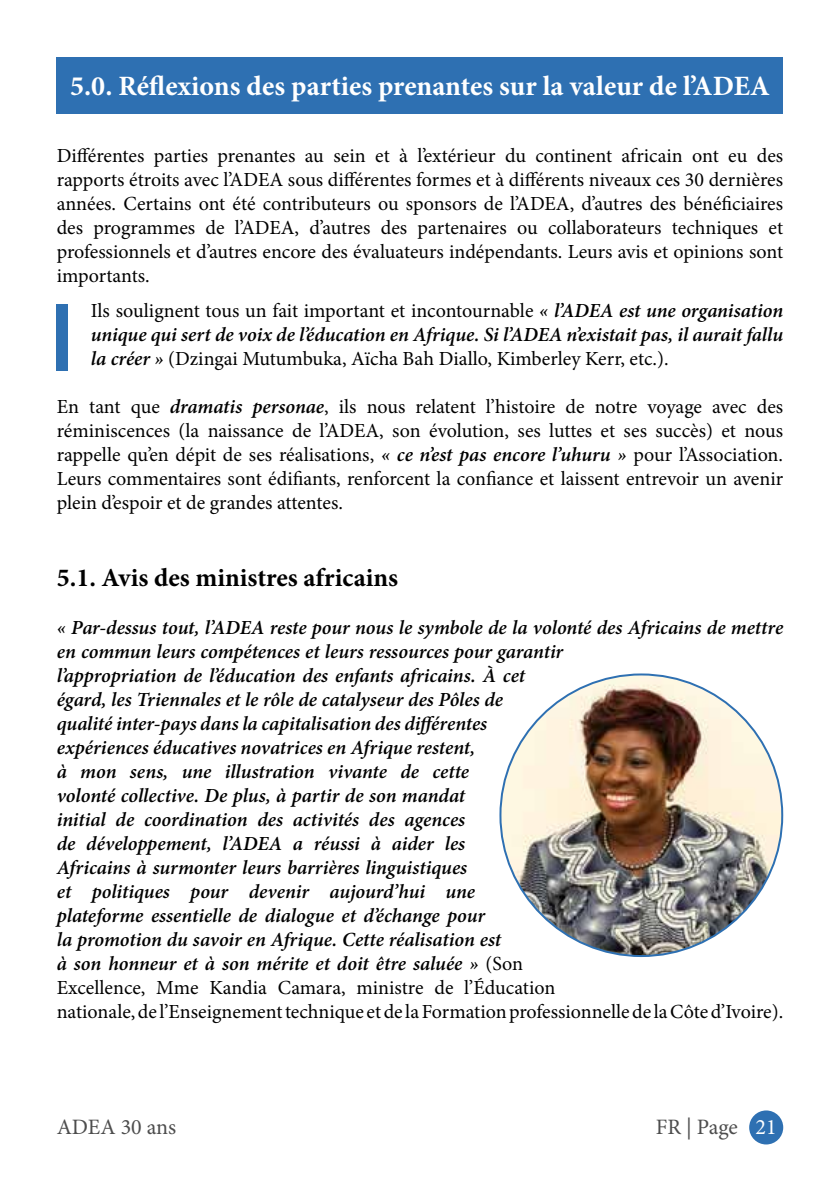
<style>
.page{position:relative;width:840px;height:1191px;background:#fff}
.page>*{position:absolute;margin:0;border:0;box-sizing:border-box;transform-origin:0 0}
.t1{font:700 28px "Minion Pro";color:#fff}
.t2{font:700 26px "Minion Pro";color:#000}
.t3{font:22px "Minion Pro";letter-spacing:-.005em;color:#4d4d4d}
.t4{font:italic 600 20px/24px "Minion Pro";letter-spacing:-.005em;color:#000;text-align:justify}
.t5{font:20px/24px "Minion Pro";color:#000;text-align:justify}
.s1{font-weight:400;font-style:normal}
.s2{font-weight:600;font-style:italic}
.s3{color:#fff}
</style>
<div class="page">
<div style="left:748px;top:1110px;width:34px;height:34px;background:#2e70b2;border-radius:50%"></div>
<div style="left:57px;top:57px;width:725px;height:56px;background:#2e70b2"></div>
<div style="left:57px;top:304px;width:11px;height:66px;background:#2e70b2"></div>
<img style="left:500px;top:674px;width:281px;height:282px;border-radius:141px">
<h1 class="t1" style="left:70px;top:67px;width:700px">5.0. Réflexions des parties prenantes sur la valeur de l’ADEA</h1>
<p class="t5" style="left:57px;top:144px;width:727px">Différentes parties prenantes au sein et à l’extérieur du continent africain ont eu des rapports étroits avec l’ADEA sous différentes formes et à différents niveaux ces 30 dernières années. Certains ont été contributeurs ou sponsors de l’ADEA, d’autres des bénéficiaires des programmes de l’ADEA, d’autres des partenaires ou collaborateurs techniques et professionnels et d’autres encore des évaluateurs indépendants. Leurs avis et opinions sont importants.</p>
<p class="t4" style="left:91px;top:299px;width:693px"><span class="s1">Ils soulignent tous un fait important et incontournable</span> « l’ADEA est une organisation unique qui sert de voix de l’éducation en Afrique. Si l’ADEA n’existait pas, il aurait fallu la créer » <span class="s1">(Dzingai Mutumbuka, Aïcha Bah Diallo, Kimberley Kerr, etc.).</span></p>
<p class="t5" style="left:57px;top:395px;width:727px">En tant que <span class="s2">dramatis personae</span>, ils nous relatent l’histoire de notre voyage avec des réminiscences (la naissance de l’ADEA, son évolution, ses luttes et ses succès) et nous rappelle qu’en dépit de ses réalisations, <span class="s2">« ce n’est pas encore l’uhuru »</span> pour l’Association.<br>Leurs commentaires sont édifiants, renforcent la confiance et laissent entrevoir un avenir plein d’espoir et de grandes attentes.</p>
<h2 class="t2" style="left:57px;top:559px;width:343px">5.1. Avis des ministres africains</h2>
<p class="t4" style="left:57px;top:615px;width:727px;text-align:left">« Par-dessus tout, l’ADEA reste pour nous le symbole de la volonté des Africains de mettre en commun leurs compétences et leurs ressources pour garantir<br>l’appropriation de l’éducation des enfants africains. À cet<br>égard, les Triennales et le rôle de catalyseur des Pôles de<br>qualité inter-pays dans la capitalisation des différentes<br>expériences éducatives novatrices en Afrique restent,<br>à mon sens, une illustration vivante de cette<br>volonté collective. De plus, à partir de son mandat<br>initial de coordination des activités des agences<br>de développement, l’ADEA a réussi à aider les<br>Africains à surmonter leurs barrières linguistiques<br>et politiques pour devenir aujourd’hui une<br>plateforme essentielle de dialogue et d’échange pour<br>la promotion du savoir en Afrique. Cette réalisation est<br>à son honneur et à son mérite et doit être saluée » <span class="s1">(Son<br>Excellence, Mme Kandia Camara, ministre de l’Éducation<br>nationale, de l’Enseignement technique et de la Formation professionnelle de la Côte d’Ivoire).</span></p>
<p class="t3" style="left:57px;top:1112px;width:121px">ADEA 30 ans</p>
<p class="t3" style="left:655px;top:1112px;width:122px">FR | Page <span class="s3">21</span></p>
</div>
